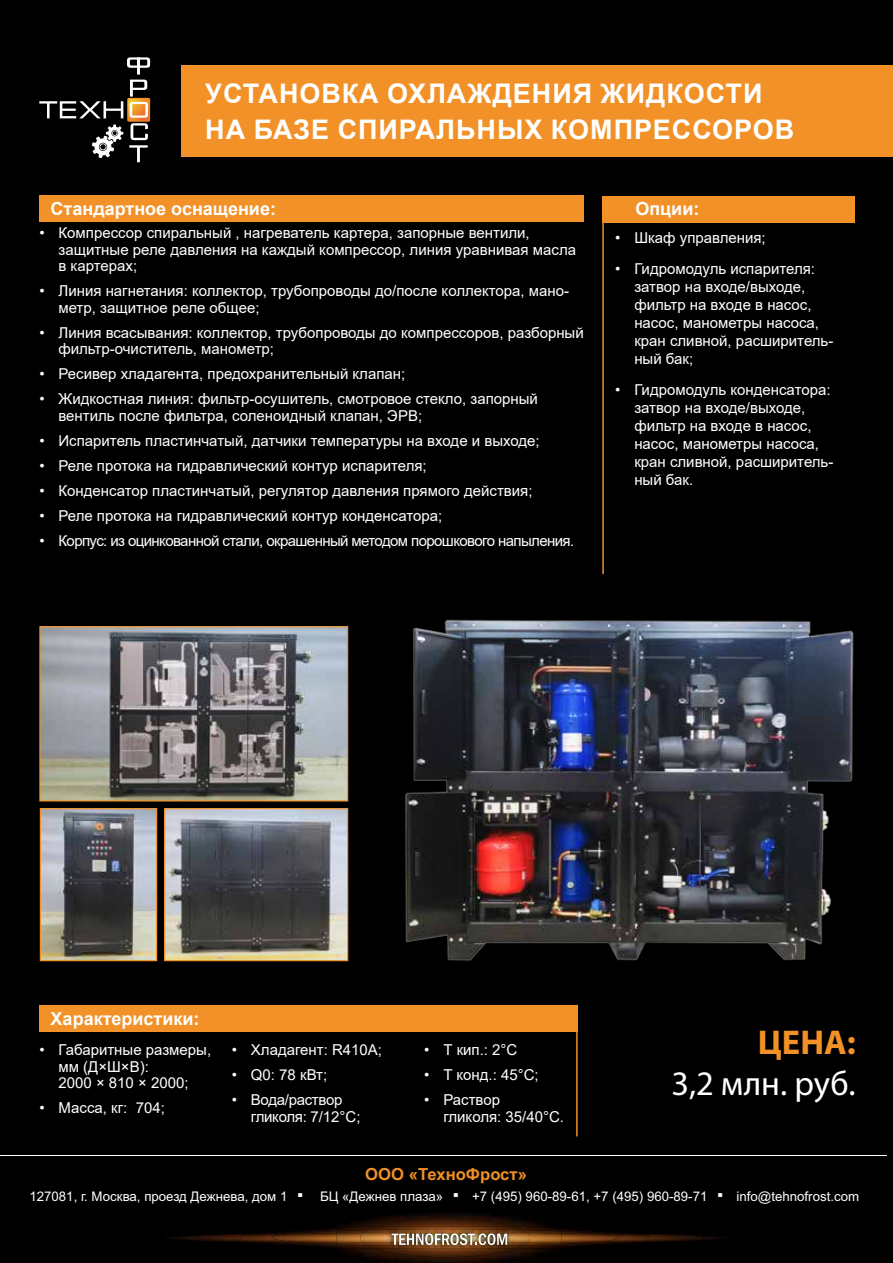
<style>
.page{position:relative;width:893px;height:1263px;background:#000}
.page>*{position:absolute;margin:0;border:0;box-sizing:border-box;transform-origin:0 0}
.t1{font:38.85px "Arial";color:#fff}
.t2{font:34.5px "Myriad Pro";letter-spacing:.005em;color:#fff}
.t3{font:700 34.5px "Myriad Pro";color:#f19127}
.t4{font:700 27px/36.2px "Arial";letter-spacing:.035em;color:#fff}
.t5{font:700 18px "Arial";color:#fff}
.t6{font:700 16.65px "Arial";color:#f09027}
.t7{font:15px/18px "Arial";color:#fff}
.t8{font:15px "Arial";letter-spacing:-.04em;color:#fff}
.t9{font:15px/16.5px "Arial";letter-spacing:-.02em;color:#fff}
.t10{font:13.2px "Arial";color:#fff}
</style>
<div class="page">
<svg style="left:176px;top:1213px;width:543px;height:50px"></svg>
<hr style="left:0;top:1155px;width:887px;height:1px;background:#fff">
<div style="left:182px;top:65px;width:711px;height:91px;background:#f19127"></div>
<img style="left:41px;top:628px;width:305px;height:171px">
<div style="left:39px;top:626px;width:309px;height:175px;border:1px solid #f19127"></div>
<svg style="left:127px;top:57px;width:23px;height:17px"></svg>
<svg style="left:39px;top:80px;width:111px;height:82px"></svg>
<img style="left:405px;top:619px;width:449px;height:342px">
<div style="left:39px;top:1005px;width:539px;height:26px;background:#f19127"></div>
<div style="left:39px;top:196px;width:545px;height:26px;background:#f19127"></div>
<div style="left:602px;top:196px;width:253px;height:27px;background:#f19127"></div>
<hr style="left:602px;top:198px;width:2px;height:376px;background:#f19127">
<img style="left:42px;top:810px;width:113px;height:149px">
<div style="left:40px;top:808px;width:117px;height:153px;border:1px solid #f19127"></div>
<img style="left:166px;top:810px;width:180px;height:149px">
<div style="left:164px;top:808px;width:184px;height:153px;border:1px solid #f19127"></div>
<hr style="left:576px;top:1005px;width:2px;height:131px;background:#f19127">
<h3 class="t4" style="left:205px;top:76px;width:590px">УСТАНОВКА ОХЛАЖДЕНИЯ ЖИДКОСТИ<br>НА БАЗЕ СПИРАЛЬНЫХ КОМПРЕССОРОВ</h3>
<p class="t5" style="left:51px;top:196px;width:227px">Стандартное оснащение:</p>
<p class="t5" style="left:635px;top:196px;width:66px">Опции:</p>
<p class="t7" style="left:615px;top:229px;width:152px">• Шкаф управления;</p>
<p class="t7" style="left:634px;top:260px;width:201px;text-indent:-19px">• Гидромодуль испарителя: затвор на входе/выходе, фильтр на входе в насос, насос, манометры насоса, кран сливной, расширитель&shy;ный бак;</p>
<p class="t7" style="left:634px;top:380px;width:201px;text-indent:-19px">• Гидромодуль конденсатора: затвор на входе/выходе, фильтр на входе в насос, насос, манометры насоса, кран сливной, расширитель&shy;ный бак.</p>
<p class="t7" style="left:59px;top:224px;width:519px;line-height:16.5px;text-indent:-19px">• Компрессор спиральный , нагреватель картера, запорные вентили, защитные реле давления на каждый компрессор, линия уравнивая масла в картерах;</p>
<p class="t7" style="left:59px;top:282px;width:512px;line-height:16.5px;text-indent:-19px">• Линия нагнетания: коллектор, трубопроводы до/после коллектора, мано&shy;метр, защитное реле общее;</p>
<p class="t7" style="left:59px;top:324px;width:527px;line-height:16.5px;text-indent:-19px">• Линия всасывания: коллектор, трубопроводы до компрессоров, разборный фильтр-очиститель, манометр;</p>
<p class="t7" style="left:39px;top:365px;width:367px">• Ресивер хладагента, предохранительный клапан;</p>
<p class="t7" style="left:59px;top:390px;width:481px;line-height:16.5px;text-indent:-19px">• Жидкостная линия: фильтр-осушитель, смотровое стекло, запорный вентиль после фильтра, соленоидный клапан, ЭРВ;</p>
<p class="t7" style="left:39px;top:431px;width:502px">• Испаритель пластинчатый, датчики температуры на входе и выходе;</p>
<p class="t7" style="left:39px;top:456px;width:389px">• Реле протока на гидравлический контур испарителя;</p>
<p class="t7" style="left:39px;top:481px;width:495px">• Конденсатор пластинчатый, регулятор давления прямого действия;</p>
<p class="t7" style="left:39px;top:506px;width:404px">• Реле протока на гидравлический контур конденсатора;</p>
<p class="t8" style="left:39px;top:530px;width:536px">• Корпус: из оцинкованной стали, окрашенный методом порошкового напыления.</p>
<p class="t5" style="left:51px;top:1006px;width:150px">Характеристики:</p>
<p class="t7" style="left:59px;top:1041px;width:154px;line-height:16.5px;text-indent:-19px">• Габаритные размеры, мм (Д×Ш×В):<br>2000 × 810 × 2000;</p>
<p class="t7" style="left:39px;top:1099px;width:127px">• Масса, кг: 704;</p>
<p class="t7" style="left:232px;top:1041px;width:152px">• Хладагент: R410A;</p>
<p class="t7" style="left:232px;top:1066px;width:97px">• Q0: 78 кВт;</p>
<p class="t9" style="left:251px;top:1091px;width:111px;text-indent:-19px">• Вода/раствор гликоля: 7/12°С;</p>
<p class="t7" style="left:424px;top:1041px;width:95px">• Т кип.: 2°С</p>
<p class="t7" style="left:424px;top:1066px;width:116px">• T конд.: 45°С;</p>
<p class="t7" style="left:443px;top:1091px;width:122px;line-height:16.5px;text-indent:-19px">• Раствор<br>гликоля: 35/40°С.</p>
<p class="t6" style="left:365px;top:1162px;width:163px">ООО «ТехноФрост»</p>
<h2 class="t3" style="left:758px;top:1019px;width:99px">ЦЕНА:</h2>
<h2 class="t2" style="left:671px;top:1062px;width:186px">3,2 млн. руб.</h2>
<p class="t10" style="left:29px;top:1187px;width:259px">127081, г. Москва, проезд Дежнева, дом 1</p>
<h1 class="t1" style="left:295px;top:1157px;width:12px">.</h1>
<p class="t10" style="left:320px;top:1187px;width:125px">БЦ «Дежнев плаза»</p>
<h1 class="t1" style="left:451px;top:1157px;width:12px">.</h1>
<p class="t10" style="left:472px;top:1187px;width:237px">+7 (495) 960-89-61, +7 (495) 960-89-71</p>
<h1 class="t1" style="left:715px;top:1157px;width:12px">.</h1>
<p class="t10" style="left:736px;top:1187px;width:124px">info@tehnofrost.com</p>
</div>
